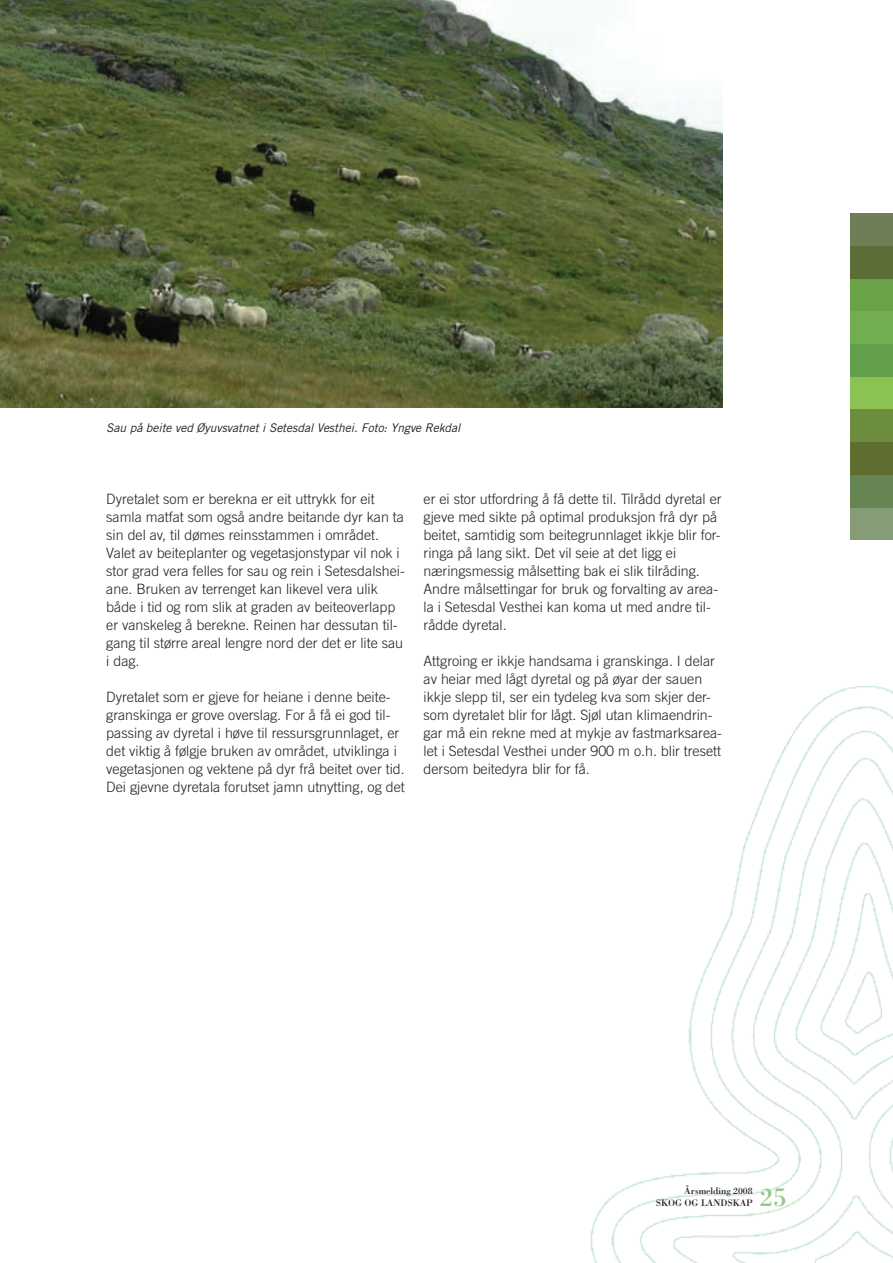
<style>
.page{position:relative;width:893px;height:1263px;background:#fff}
.page>*{position:absolute;margin:0;border:0;box-sizing:border-box;transform-origin:0 0}
.t1{font:27px "Bodoni";color:#92c889}
.t2{font:300 14.25px/18px "Trade Gothic";color:#231f20}
.t3{font:italic 12px "Trade Gothic";letter-spacing:-.005em;color:#231f20}
.t4{font:9.75px/12px "Bodoni";letter-spacing:-.005em;color:#231f20;text-align:right}
</style>
<div class="page">
<div style="left:850px;top:507px;width:43px;height:33px;background:#869c77"></div>
<div style="left:850px;top:475px;width:43px;height:32px;background:#668552"></div>
<div style="left:850px;top:442px;width:43px;height:33px;background:#606d31"></div>
<div style="left:850px;top:409px;width:43px;height:33px;background:#6c8d3e"></div>
<div style="left:850px;top:376px;width:43px;height:33px;background:#8bc254"></div>
<div style="left:850px;top:344px;width:43px;height:32px;background:#63a04c"></div>
<div style="left:850px;top:311px;width:43px;height:33px;background:#71ae50"></div>
<div style="left:850px;top:278px;width:43px;height:33px;background:#6aa347"></div>
<div style="left:850px;top:246px;width:43px;height:32px;background:#5b6e36"></div>
<div style="left:850px;top:213px;width:43px;height:33px;background:#707e58"></div>
<img style="left:591px;top:686px;width:302px;height:577px">
<img style="left:0;top:0;width:723px;height:408px">
<p class="t3" style="left:106px;top:420px;width:356px">Sau på beite ved Øyuvsvatnet i Setesdal Vesthei. Foto: Yngve Rekdal</p>
<p class="t2" style="left:106px;top:490px;width:300px">Dyretalet som er berekna er eit uttrykk for eit samla matfat som også andre beitande dyr kan ta sin del av, til dømes reinsstammen i området.<br>Valet av beiteplanter og vegetasjonstypar vil nok i stor grad vera felles for sau og rein i Setesdalshei&shy;ane. Bruken av terrenget kan likevel vera ulik både i tid og rom slik at graden av beiteoverlapp er vanskeleg å berekne. Reinen har dessutan til&shy;gang til større areal lengre nord der det er lite sau i dag.</p>
<p class="t2" style="left:106px;top:688px;width:300px">Dyretalet som er gjeve for heiane i denne beite&shy;granskinga er grove overslag. For å få ei god til&shy;passing av dyretal i høve til ressursgrunnlaget, er det viktig å følgje bruken av området, utviklinga i vegetasjonen og vektene på dyr frå beitet over tid.<br>Dei gjevne dyretala forutset jamn utnytting, og det</p>
<p class="t2" style="left:424px;top:490px;width:299px">er ei stor utfordring å få dette til. Tilrådd dyretal er gjeve med sikte på optimal produksjon frå dyr på beitet, samtidig som beitegrunnlaget ikkje blir for&shy;ringa på lang sikt. Det vil seie at det ligg ei næringsmessig målsetting bak ei slik tilråding.<br>Andre målsettingar for bruk og forvalting av area&shy;la i Setesdal Vesthei kan koma ut med andre til&shy;rådde dyretal.</p>
<p class="t2" style="left:424px;top:652px;width:300px">Attgroing er ikkje handsama i granskinga. I delar av heiar med lågt dyretal og på øyar der sauen ikkje slepp til, ser ein tydeleg kva som skjer der&shy;som dyretalet blir for lågt. Sjøl utan klimaendrin&shy;gar må ein rekne med at mykje av fastmarksarea&shy;let i Setesdal Vesthei under 900 m o.h. blir tresett dersom beitedyra blir for få.</p>
<p class="t4" style="left:656px;top:1185px;width:98px">ÅRSMELDING 2008<br>SKOG OG LANDS KAP</p>
<p class="t1" style="left:760px;top:1181px;width:28px">25</p>
</div>
